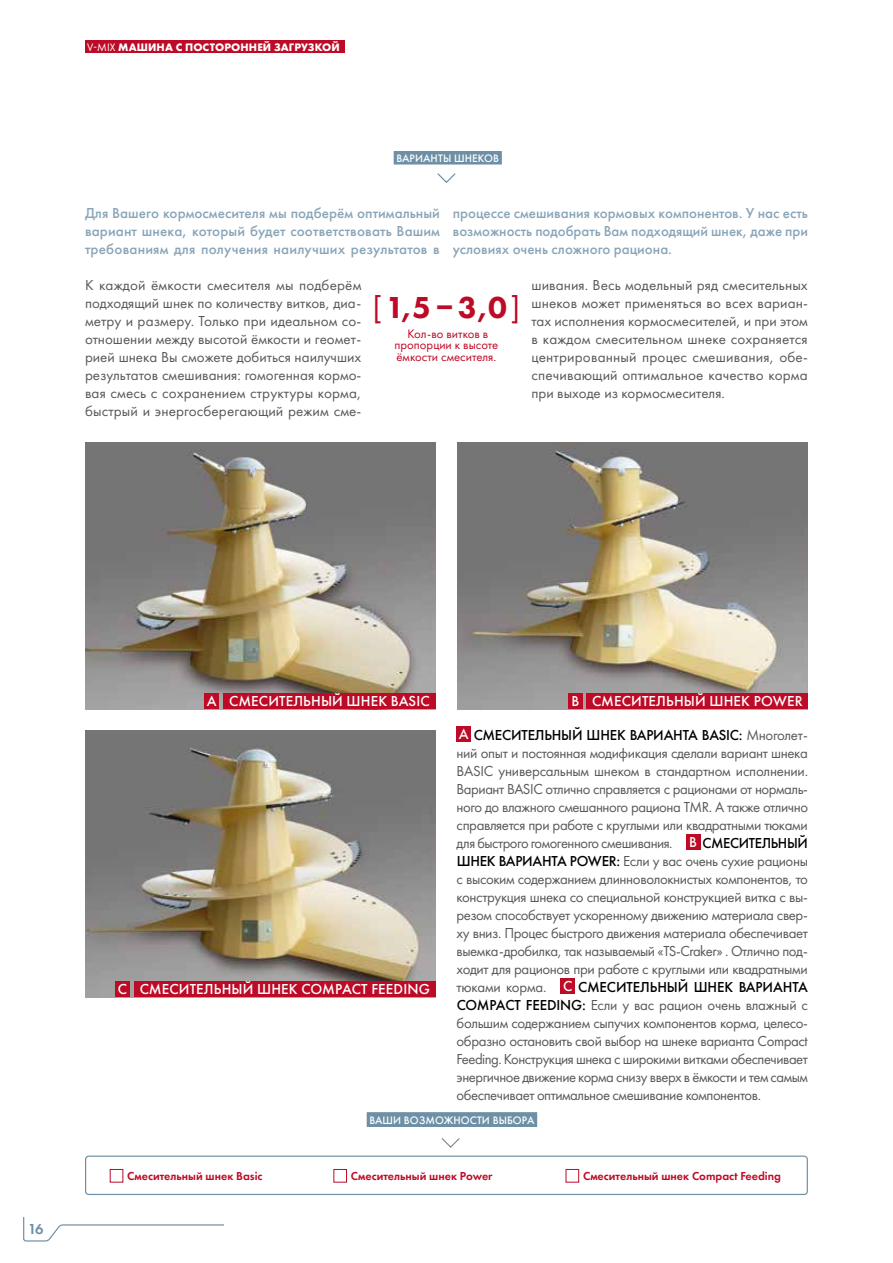
<style>
.page{position:relative;width:893px;height:1263px;background:#fff}
.page>*{position:absolute;margin:0;border:0;box-sizing:border-box;transform-origin:0 0}
.t1{font:800 31.5px "Futura PT";color:#bd0a26}
.t2{font:15px/18px "Futura PT";color:#58585a;text-align:justify}
.t3{font:500 15px/18px "Futura PT";color:#89a5b8;text-align:justify}
.t4{font:500 15px "Futura PT";letter-spacing:.01em;color:#fff}
.t5{font:600 15px "Futura PT";color:#6e90a6}
.t6{font:12.75px/11.7px "Futura PT";color:#bd0a26;text-align:center}
.t7{font:600 12px "Futura PT";color:#bd0a26}
.t8{font:500 11.25px "Futura PT";letter-spacing:.01em;color:#fff}
.t9{font:700 11.25px "Futura PT";letter-spacing:.01em;color:#fff}
.s1{font-weight:400}
.s2{font-weight:500;color:#fff}
.s3{font-weight:500;color:#000}
</style>
<div class="page">
<div style="left:85px;top:40px;width:259px;height:13px;background:#bd0a26"></div>
<img style="left:85px;top:442px;width:351px;height:267px">
<img style="left:85px;top:730px;width:351px;height:267px">
<img style="left:457px;top:442px;width:351px;height:267px">
<div style="left:85px;top:1155px;width:723px;height:40px;border:1px solid #6e90a6;border-radius:3px"></div>
<svg style="left:441px;top:1138px;width:19px;height:10px"></svg>
<div style="left:367px;top:1112px;width:170px;height:15px;background:#6e90a6"></div>
<div style="left:223px;top:693px;width:213px;height:16px;background:#bd0a26"></div>
<div style="left:205px;top:693px;width:14px;height:16px;background:#bd0a26"></div>
<div style="left:134px;top:981px;width:302px;height:16px;background:#bd0a26"></div>
<div style="left:115px;top:981px;width:15px;height:16px;background:#bd0a26"></div>
<div style="left:587px;top:693px;width:221px;height:16px;background:#bd0a26"></div>
<div style="left:568px;top:693px;width:15px;height:16px;background:#bd0a26"></div>
<div style="left:110px;top:1169px;width:13px;height:13px;border:1px solid #bd0a26"></div>
<div style="left:333px;top:1169px;width:14px;height:13px;border:1px solid #bd0a26"></div>
<div style="left:566px;top:1169px;width:13px;height:13px;border:1px solid #bd0a26"></div>
<div style="left:394px;top:151px;width:108px;height:14px;background:#6e90a6"></div>
<svg style="left:437px;top:173px;width:19px;height:10px"></svg>
<div style="left:457px;top:726px;width:14px;height:16px;background:#bd0a26"></div>
<div style="left:686px;top:834px;width:14px;height:16px;background:#bd0a26"></div>
<div style="left:561px;top:978px;width:14px;height:16px;background:#bd0a26"></div>
<svg style="left:23px;top:1217px;width:201px;height:25px"></svg>
<p class="t9" style="left:87px;top:40px;width:254px"><span class="s1">V-MIX</span> МАШИНА С ПОСТОРОННЕЙ ЗАГРУЗКОЙ</p>
<p class="t8" style="left:396px;top:151px;width:104px">ВАРИАНТЫ ШНЕКОВ</p>
<p class="t3" style="left:85px;top:204px;width:357px">Для Вашего кормосмесителя мы подберём оптимальный вариант шнека, который будет соответствовать Вашим требованиям для получения наилучших результатов в</p>
<p class="t3" style="left:453px;top:204px;width:357px">процессе смешивания кормовых компонентов. У нас есть возможность подобрать Вам подходящий шнек, даже при условиях очень сложного рациона.</p>
<h1 class="t1" style="left:373px;top:287px;width:149px"><span class="s1">[</span>1,5–3,0<span class="s1">]</span></h1>
<p class="t6" style="left:395px;top:328px;width:105px">Кол-во витков в пропорции к высоте ёмкости смесителя.</p>
<p class="t2" style="left:85px;top:276px;width:278px">К каждой ёмкости смесителя мы подберём подходящий шнек по количеству витков, диа&shy;метру и размеру. Только при идеальном со&shy;отношении между высотой ёмкости и геомет&shy;рией шнека Вы сможете добиться наилучших результатов смешивания: гомогенная кормо&shy;вая смесь с сохранением структуры корма, быстрый и энергосберегающий режим сме-</p>
<p class="t2" style="left:531px;top:276px;width:278px">шивания. Весь модельный ряд смесительных шнеков может применяться во всех вариан&shy;тах исполнения кормосмесителей, и при этом в каждом смесительном шнеке сохраняется центрированный процес смешивания, обе&shy;спечивающий оптимальное качество корма при выходе из кормосмесителя.</p>
<p class="t5" style="left:28px;top:1219px;width:17px">16</p>
<p class="t4" style="left:207px;top:692px;width:224px">A СМЕСИТЕЛЬНЫЙ ШНЕК BASIC</p>
<p class="t4" style="left:118px;top:980px;width:314px">С СМЕСИТЕЛЬНЫЙ ШНЕК COMPACT FEEDING</p>
<p class="t4" style="left:571px;top:692px;width:233px">B СМЕСИТЕЛЬНЫЙ ШНЕК POWER</p>
<p class="t2" style="left:457px;top:726px;width:353px"><span class="s2">A</span> <span class="s3">СМЕСИТЕЛЬНЫЙ ШНЕК ВАРИАНТА BASIC:</span> Многолет&shy;ний опыт и постоянная модификация сделали вариант шнека BASIC универсальным шнеком в стандартном исполнении.<br>Вариант BASIC отлично справляется с рационами от нормаль&shy;ного до влажного смешанного рациона TMR. А также отлично справляется при работе с круглыми или квадратными тюками для быстрого гомогенного смешивания. <span class="s2">B</span> <span class="s3">СМЕСИТЕЛЬНЫЙ ШНЕК ВАРИАНТА POWER:</span> Если у вас очень сухие рационы с высоким содержанием длинноволокнистых компонентов, то конструкция шнека со специальной конструкцией витка с вы&shy;резом способствует ускоренному движению материала свер&shy;ху вниз. Процес быстрого движения материала обеспечивает выемка-дробилка, так называемый «TS-Craker» . Отлично под&shy;ходит для рационов при работе с круглыми или квадратными тюками корма. <span class="s2">C</span> <span class="s3">СМЕСИТЕЛЬНЫЙ ШНЕК ВАРИАНТА COMPACT FEEDING:</span> Если у вас рацион очень влажный с большим содержанием сыпучих компонентов корма, целесо&shy;образно остановить свой выбор на шнеке варианта Compact Feeding. Конструкция шнека с широкими витками обеспечивает энергичное движение корма снизу вверх в ёмкости и тем самым обеспечивает оптимальное смешивание компонентов.</p>
<p class="t8" style="left:369px;top:1113px;width:167px">ВАШИ ВОЗМОЖНОСТИ ВЫБОРА</p>
<p class="t7" style="left:127px;top:1169px;width:137px">Смесительный шнек Basic</p>
<p class="t7" style="left:351px;top:1169px;width:143px">Смесительный шнек Power</p>
<p class="t7" style="left:583px;top:1169px;width:199px">Смесительный шнек Compact Feeding</p>
</div>
